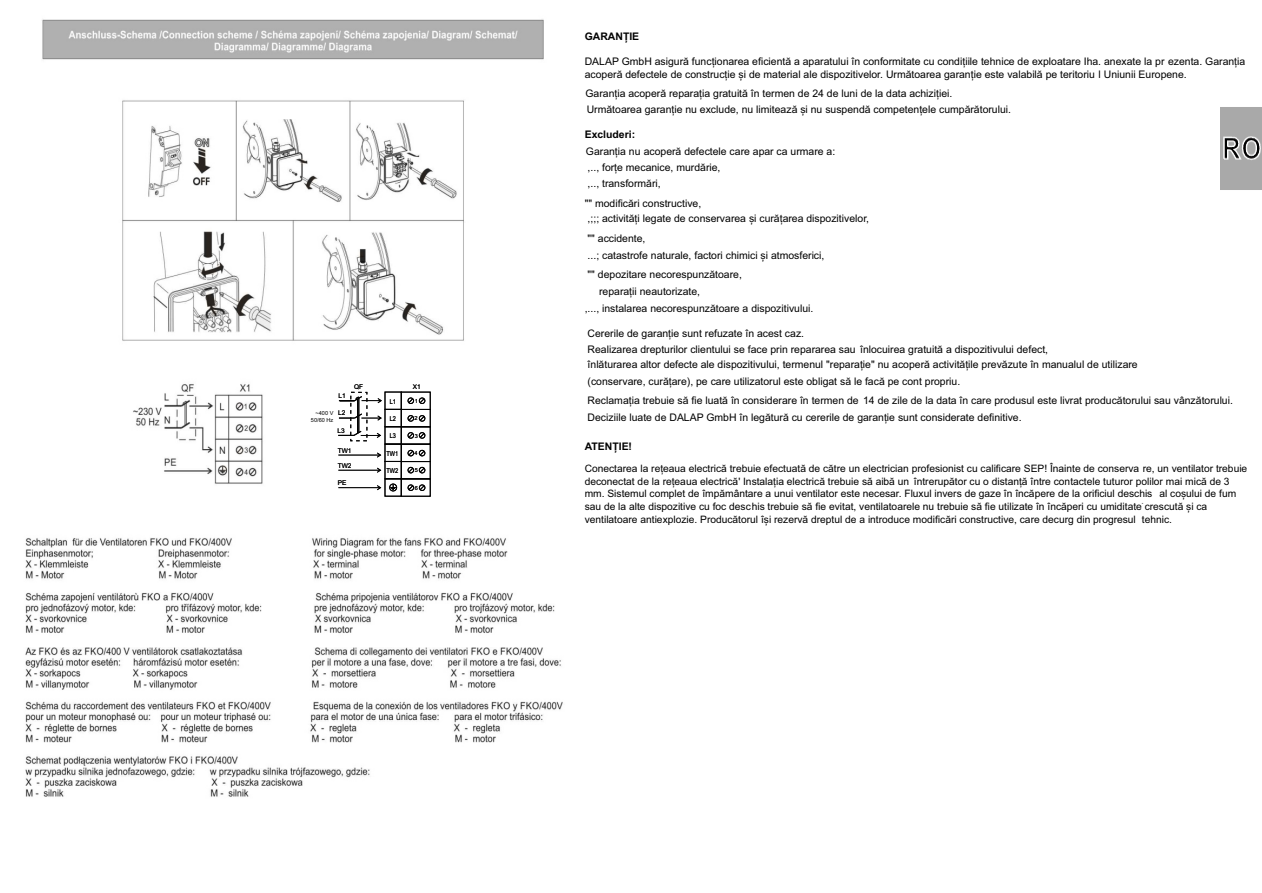
<style>
.page{position:relative;width:1262px;height:893px;background:#fff}
.page>*{position:absolute;margin:0;border:0;box-sizing:border-box;transform-origin:0 0}
.t1{font:10.5px/16px "Arial";color:#000}
.t2{font:700 10.5px "Arial";color:#000}
.t3{font:10.5px "Arial";color:#727272}
.t4{font:10.2px/12.8px "Arial";color:#000}
.t5{font:6.75px "Arial";color:#010101;scale:.83 1}
.t6{font:6.6px "Arial";color:#010101}
.t7{font:5.55px/6.8px "Arial";color:#000;text-align:right}
.t8{font:5.55px "Arial";color:#010101}
</style>
<div class="page">
<img style="left:25px;top:19px;width:538px;height:778px">
<img style="left:1220px;top:107px;width:42px;height:83px">
<img style="left:298px;top:378px;width:164px;height:115px">
<div style="left:350px;top:392px;width:17px;height:49px;border:1px dashed #010101"></div>
<svg style="left:338px;top:485px;width:43px;height:5px"></svg>
<svg style="left:338px;top:467px;width:43px;height:5px"></svg>
<svg style="left:338px;top:452px;width:43px;height:5px"></svg>
<hr style="left:358px;top:398px;width:1px;height:34px;background:#010101">
<hr style="left:357px;top:399px;width:1px;height:34px;background:#010101">
<svg style="left:339px;top:412px;width:43px;height:8px"></svg>
<svg style="left:339px;top:395px;width:43px;height:8px"></svg>
<div style="left:384px;top:409px;width:18px;height:18px;border:1px solid #010101"></div>
<div style="left:384px;top:391px;width:18px;height:19px;border:1px solid #010101"></div>
<div style="left:401px;top:391px;width:29px;height:19px;border:1px solid #010101"></div>
<div style="left:407px;top:415px;width:7px;height:6px;border:1px solid #010101;border-radius:50%"></div>
<svg style="left:408px;top:415px;width:17px;height:6px"></svg>
<div style="left:407px;top:397px;width:7px;height:7px;border:1px solid #010101;border-radius:50%"></div>
<div style="left:419px;top:397px;width:6px;height:7px;border:1px solid #010101;border-radius:50%"></div>
<svg style="left:408px;top:398px;width:17px;height:6px"></svg>
<div style="left:384px;top:426px;width:18px;height:18px;border:1px solid #010101"></div>
<div style="left:401px;top:426px;width:29px;height:18px;border:1px solid #010101"></div>
<div style="left:407px;top:432px;width:7px;height:6px;border:1px solid #010101;border-radius:50%"></div>
<svg style="left:408px;top:432px;width:17px;height:6px"></svg>
<div style="left:385px;top:444px;width:16px;height:18px;border:1px solid #010101"></div>
<div style="left:401px;top:444px;width:29px;height:18px;border:1px solid #010101"></div>
<div style="left:384px;top:478px;width:18px;height:18px;border:1px solid #010101"></div>
<div style="left:401px;top:478px;width:29px;height:18px;border:1px solid #010101"></div>
<div style="left:407px;top:450px;width:7px;height:6px;border:1px solid #010101;border-radius:50%"></div>
<svg style="left:408px;top:450px;width:17px;height:6px"></svg>
<div style="left:408px;top:484px;width:6px;height:7px;border:1px solid #010101;border-radius:50%"></div>
<div style="left:419px;top:484px;width:6px;height:7px;border:1px solid #010101;border-radius:50%"></div>
<svg style="left:408px;top:484px;width:17px;height:6px"></svg>
<div style="left:389px;top:483px;width:8px;height:8px;border:1px solid #010101;border-radius:50%"></div>
<svg style="left:390px;top:484px;width:6px;height:6px"></svg>
<div style="left:384px;top:461px;width:18px;height:18px;border:1px solid #010101"></div>
<div style="left:401px;top:461px;width:29px;height:18px;border:1px solid #010101"></div>
<div style="left:407px;top:467px;width:7px;height:6px;border:1px solid #010101;border-radius:50%"></div>
<svg style="left:408px;top:467px;width:17px;height:6px"></svg>
<svg style="left:338px;top:430px;width:43px;height:8px"></svg>
<p class="t2" style="left:585px;top:33px;width:56px">GARANȚIE</p>
<p class="t1" style="left:585px;top:56px;width:662px;line-height:13.2px">DALAP GmbH asigură funcționarea eficientă a aparatului în conformitate cu condițiile tehnice de exploatare Iha. anexate la pr ezenta. Garanția acoperă defectele de construcție și de material ale dispozitivelor. Următoarea garanție este valabilă pe teritoriu l Uniunii Europene.</p>
<p class="t1" style="left:585px;top:86px;width:427px">Garanția acoperă reparația gratuită în termen de 24 de luni de la data achiziției.<br>Următoarea garanție nu exclude, nu limitează și nu suspendă competențele cumpărătorului.</p>
<p class="t2" style="left:585px;top:130px;width:52px">Excluderi:</p>
<p class="t1" style="left:586px;top:144px;width:251px">Garanția nu acoperă defectele care apar ca urmare a: ,.., forțe mecanice, murdărie,<br>,.., transformări,</p>
<p class="t1" style="left:585px;top:196px;width:286px;line-height:15.6px">"" modificări constructive,<br>,;;; activități legate de conservarea și curățarea dispozitivelor,</p>
<p class="t1" style="left:587px;top:231px;width:238px">"" accidente,<br>...; catastrofe naturale, factori chimici și atmosferici,</p>
<p class="t1" style="left:587px;top:267px;width:156px">"" depozitare necorespunzătoare,</p>
<p class="t1" style="left:599px;top:284px;width:102px">reparații neautorizate,</p>
<p class="t1" style="left:585px;top:301px;width:230px">,..., instalarea necorespunzătoare a dispozitivului.</p>
<p class="t1" style="left:587px;top:326px;width:462px">Cererile de garanție sunt refuzate în acest caz.<br>Realizarea drepturilor clientului se face prin repararea sau înlocuirea gratuită a dispozitivului defect,</p>
<p class="t1" style="left:587px;top:357px;width:551px">înlăturarea altor defecte ale dispozitivului, termenul "reparație" nu acoperă activitățile prevăzute în manualul de utilizare</p>
<p class="t6" style="left:338px;top:393px;width:9px">L1</p>
<p class="t6" style="left:338px;top:410px;width:9px">L2</p>
<p class="t7" style="left:311px;top:410px;width:24px">~400 V<br>50/60 Hz</p>
<p class="t6" style="left:354px;top:384px;width:11px">QF</p>
<p class="t5" style="left:390px;top:398px;width:9px">L1</p>
<p class="t5" style="left:390px;top:416px;width:9px">L2</p>
<p class="t6" style="left:413px;top:384px;width:9px">X1</p>
<p class="t8" style="left:414px;top:416px;width:5px">2</p>
<p class="t8" style="left:415px;top:399px;width:5px">1</p>
<p class="t6" style="left:337px;top:428px;width:9px">L3</p>
<p class="t6" style="left:338px;top:448px;width:15px">TW1</p>
<p class="t6" style="left:338px;top:463px;width:15px">TW2</p>
<p class="t6" style="left:338px;top:480px;width:10px">PE</p>
<p class="t5" style="left:390px;top:433px;width:9px">L3</p>
<p class="t8" style="left:415px;top:433px;width:5px">3</p>
<p class="t5" style="left:386px;top:450px;width:16px">TW1</p>
<p class="t5" style="left:386px;top:468px;width:16px">TW2</p>
<p class="t8" style="left:414px;top:451px;width:5px">4</p>
<p class="t8" style="left:415px;top:485px;width:5px">6</p>
<p class="t8" style="left:415px;top:468px;width:5px">5</p>
<p class="t1" style="left:587px;top:373px;width:647px;line-height:18.1px">(conservare, curățare), pe care utilizatorul este obligat să le facă pe cont propriu.<br>Reclamația trebuie să fie luată în considerare în termen de 14 de zile de la data în care produsul este livrat producătorului sau vânzătorului.</p>
<p class="t1" style="left:587px;top:410px;width:435px">Deciziile luate de DALAP GmbH în legătură cu cererile de garanție sunt considerate definitive.</p>
<p class="t2" style="left:585px;top:442px;width:49px">ATENȚIE!</p>
<p class="t4" style="left:585px;top:463px;width:664px">Conectarea la rețeaua electrică trebuie efectuată de către un electrician profesionist cu calificare SEP! Înainte de conserva re, un ventilator trebuie deconectat de la rețeaua electrică' Instalația electrică trebuie să aibă un întrerupător cu o distanță între contactele tuturor polilor mai mică de 3 mm. Sistemul complet de împământare a unui ventilator este necesar. Fluxul invers de gaze în încăpere de la orificiul deschis al coșului de fum sau de la alte dispozitive cu foc deschis trebuie să fie evitat, ventilatoarele nu trebuie să fie utilizate în încăperi cu umiditate crescută și ca ventilatoare antiexplozie. Producătorul își rezervă dreptul de a introduce modificări constructive, care decurg din progresul tehnic.</p>
<p class="t3" style="left:1141px;top:496px;width:4px">.</p>
</div>
